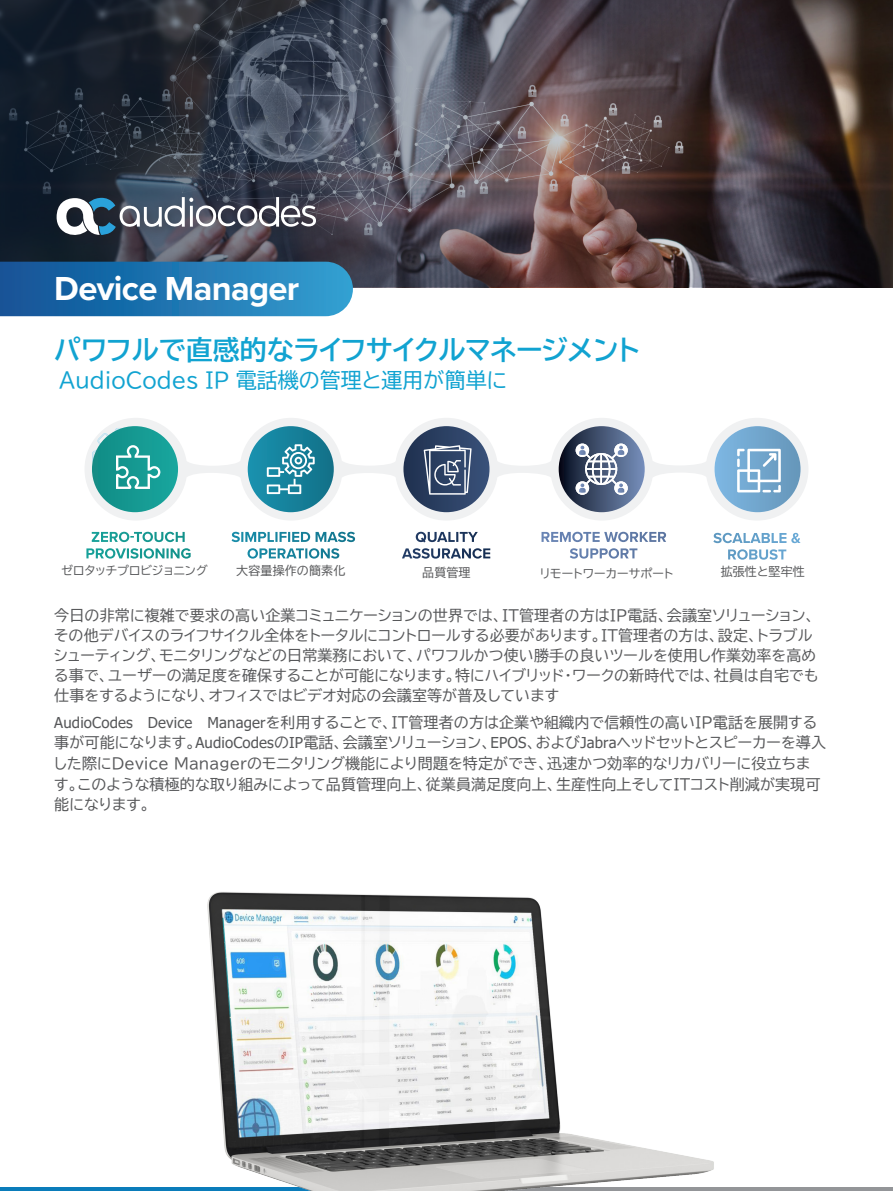
<style>
.page{position:relative;width:893px;height:1191px;background:#fff}
.page>*{position:absolute;margin:0;border:0;box-sizing:border-box;transform-origin:0 0}
.t1{font:700 34.5px "Proxima Nova";letter-spacing:-.02em;color:#fff}
.t2{font:27px "BIZ UDP Gothic Bold";color:#11a3d1}
.t3{font:21px "BIZ UDP Gothic";color:#11a3d1}
.t4{font:15px/20px "BIZ UDP Gothic";letter-spacing:.01em;color:#57585a}
.t5{font:12px "BIZ UDP Gothic";letter-spacing:.01em;color:#58595b}
.s1{font-family:"Tahoma"}
</style>
<div class="page">
<img style="left:0;top:0;width:893px;height:286px">
<div style="left:52px;top:192px;width:275px;height:54px;background:#231f20;opacity:.39"></div>
<svg style="left:57px;top:197px;width:259px;height:43px"></svg>
<svg style="left:0;top:262px;width:353px;height:54px;background:#2277b1"></svg>
<hr style="left:0;top:1187px;width:429px;height:4px;background:#0a7cba">
<hr style="left:434px;top:1187px;width:459px;height:4px;background:#939598">
<svg style="left:85px;top:418px;width:723px;height:102px"></svg>
<div style="left:92px;top:426px;width:86px;height:86px;background:linear-gradient(to right,#128c86,#19a69e);border-radius:43px"></div>
<svg style="left:403px;top:426px;width:86px;height:86px;background:#2f4366"></svg>
<svg style="left:714px;top:426px;width:87px;height:86px;background:#75a8cf"></svg>
<svg style="left:248px;top:426px;width:86px;height:86px;background:#18829c"></svg>
<svg style="left:92px;top:532px;width:93px;height:10px"></svg>
<svg style="left:86px;top:548px;width:105px;height:10px"></svg>
<svg style="left:232px;top:532px;width:123px;height:10px"></svg>
<svg style="left:248px;top:548px;width:91px;height:10px"></svg>
<svg style="left:416px;top:532px;width:62px;height:10px"></svg>
<svg style="left:402px;top:548px;width:88px;height:10px"></svg>
<svg style="left:541px;top:532px;width:125px;height:10px"></svg>
<svg style="left:570px;top:548px;width:67px;height:10px"></svg>
<svg style="left:713px;top:533px;width:88px;height:10px"></svg>
<svg style="left:728px;top:549px;width:58px;height:10px"></svg>
<svg style="left:737px;top:449px;width:44px;height:43px"></svg>
<svg style="left:267px;top:444px;width:48px;height:50px;background:#52a1b5"></svg>
<svg style="left:424px;top:445px;width:48px;height:49px;background:#61708b"></svg>
<svg style="left:559px;top:426px;width:86px;height:86px"></svg>
<svg style="left:92px;top:428px;width:69px;height:61px"></svg>
<img style="left:207px;top:892px;width:507px;height:299px">
<p class="t1" style="left:54px;top:262px;width:247px">Device Manager</p>
<p class="t2" style="left:54px;top:336px;width:587px">パワフルで直感的なライフサイクルマネージメント</p>
<p class="t3" style="left:59px;top:369px;width:449px">AudioCodes IP 電話機の管理と運用が簡単に</p>
<p class="t5" style="left:62px;top:564px;width:148px">ゼロタッチプロビジョニング</p>
<p class="t5" style="left:236px;top:564px;width:111px">大容量操作の簡素化</p>
<p class="t5" style="left:422px;top:566px;width:50px">品質管理</p>
<p class="t5" style="left:540px;top:567px;width:135px">リモートワーカーサポート</p>
<p class="t5" style="left:721px;top:565px;width:86px">拡張性と堅牢性</p>
<p class="t4" style="left:54px;top:605px;width:765px">今日の非常に複雑で要求の高い企業コミュニケーションの世界では、IT管理者の方はIP電話、会議室ソリューション、その他デバイスのライフサイクル全体をトータルにコントロールする必要があります。IT管理者の方は、設定、トラブルシューティング、モニタリングなどの日常業務において、パワフルかつ使い勝手の良いツールを使用し作業効率を高める事で、ユーザーの満足度を確保することが可能になります。特にハイブリッド・ワークの新時代では、社員は自宅でも仕事をするようになり、オフィスではビデオ対応の会議室等が普及しています</p>
<p class="t4" style="left:54px;top:712px;width:773px;line-height:20.4px"><span class="s1">AudioCodes Device Manager</span>を利用することで、IT管理者の方は企業や組織内で信頼性の高いIP電話を展開する事が可能になります。<span class="s1">AudioCodes</span>の<span class="s1">IP</span>電話、会議室ソリューション、<span class="s1">EPOS</span>、および<span class="s1">Jabra</span>ヘッドセットとスピーカーを導入した際にDevice Managerのモニタリング機能により問題を特定ができ、迅速かつ効率的なリカバリーに役立ちます。このような積極的な取り組みによって品質管理向上、従業員満足度向上、生産性向上そしてITコスト削減が実現可能になります。</p>
</div>
